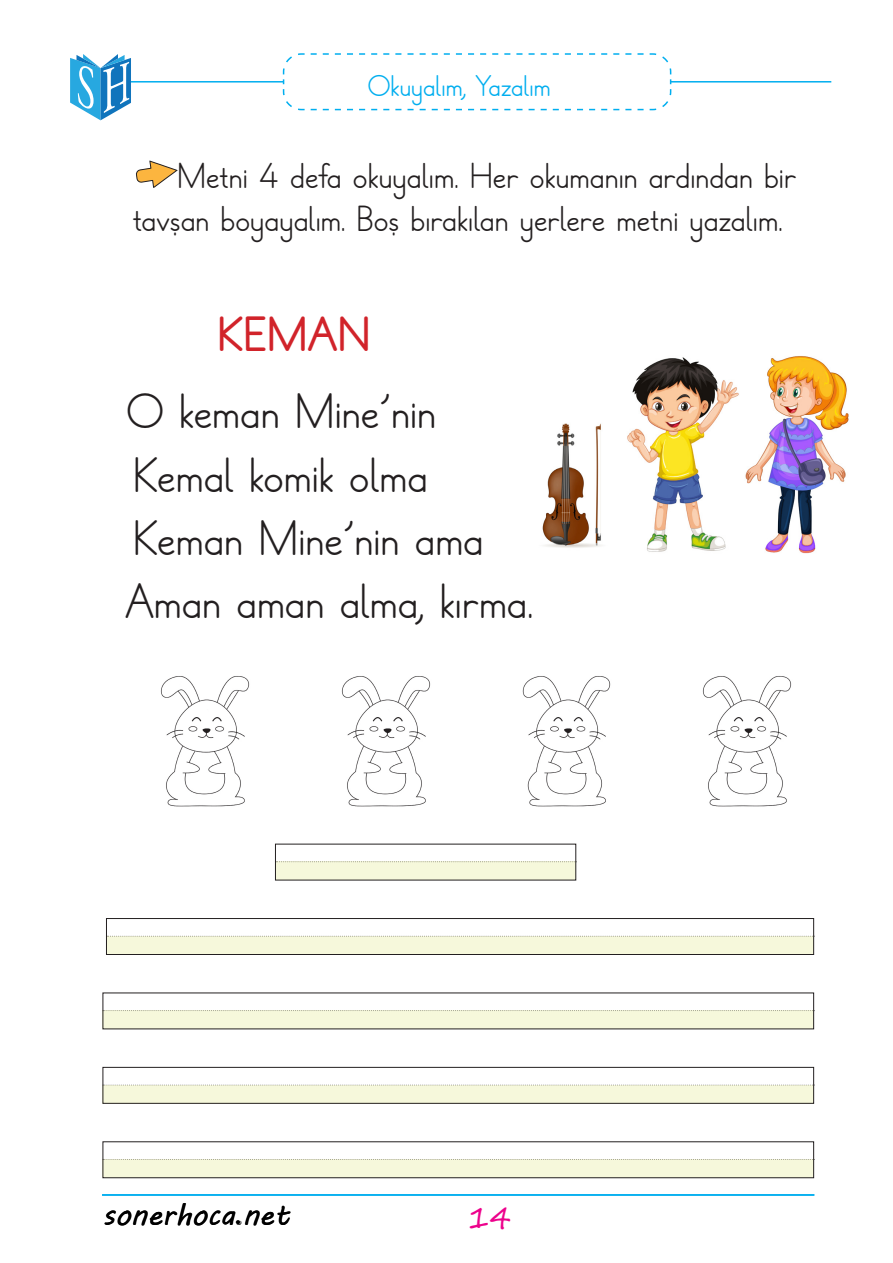
<style>
.page{position:relative;width:893px;height:1263px;background:#fff}
.page>*{position:absolute;margin:0;border:0;box-sizing:border-box;transform-origin:0 0}
.t1{font:49.5px "Temel Yazi";color:#231f20}
.t2{font:700 49.5px "Temel Yazi";color:#d1232a}
.t3{font:36px/43.2px "Temel Yazi";color:#231f20}
.t4{font:30px "Temel Yazi";color:#00aeef}
.t5{font:30px "MV Boli";color:#000}
.t6{font:30px "Segoe Print";color:#ed028c}
.s1{font-family:"Algerian"}
</style>
<div class="page">
<div style="left:103px;top:1159px;width:711px;height:19px;background:#f6f8db"></div>
<div style="left:103px;top:1141px;width:711px;height:37px;border:1px solid #231f20"></div>
<svg style="left:103px;top:1159px;width:712px;height:1px"></svg>
<div style="left:103px;top:1085px;width:711px;height:18px;background:#f6f8db"></div>
<div style="left:103px;top:1067px;width:711px;height:36px;border:1px solid #231f20"></div>
<svg style="left:103px;top:1085px;width:712px;height:1px"></svg>
<div style="left:103px;top:1010px;width:711px;height:19px;background:#f6f8db"></div>
<svg style="left:103px;top:1010px;width:712px;height:1px"></svg>
<div style="left:106px;top:936px;width:708px;height:18px;background:#f6f8db"></div>
<div style="left:106px;top:918px;width:708px;height:37px;border:1px solid #231f20"></div>
<svg style="left:106px;top:936px;width:709px;height:1px"></svg>
<div style="left:275px;top:862px;width:301px;height:18px;background:#f6f8db"></div>
<svg style="left:276px;top:861px;width:301px;height:1px"></svg>
<hr style="left:102px;top:1194px;width:712px;height:2px;background:#00aeef">
<hr style="left:119px;top:81px;width:712px;height:2px;background:#00aeef">
<svg style="left:282px;top:53px;width:390px;height:58px"></svg>
<svg style="left:70px;top:54px;width:61px;height:66px"></svg>
<svg style="left:136px;top:161px;width:42px;height:27px"></svg>
<img style="left:160px;top:676px;width:90px;height:131px">
<img style="left:341px;top:676px;width:90px;height:131px">
<img style="left:522px;top:676px;width:89px;height:131px">
<img style="left:702px;top:676px;width:90px;height:131px">
<img style="left:542px;top:423px;width:60px;height:125px">
<img style="left:627px;top:356px;width:222px;height:198px">
<p class="t4" style="left:368px;top:69px;width:184px">Okuyalım, Yazalım</p>
<p class="t3" style="left:133px;top:156px;width:665px;text-indent:44px">Metni 4 defa okuyalım. Her okumanın ardından bir tavşan boyayalım. Boş bırakılan yerlere metni yazalım.</p>
<p class="t2" style="left:217px;top:306px;width:155px">KEMAN</p>
<p class="t1" style="left:126px;top:384px;width:311px">O keman Mine’nin</p>
<p class="t1" style="left:133px;top:447px;width:296px">Kemal komik olma</p>
<p class="t1" style="left:133px;top:511px;width:352px">Keman Mine’nin ama</p>
<p class="t1" style="left:125px;top:574px;width:409px">Aman aman alma, kırma.</p>
<p class="t5" style="left:103px;top:1194px;width:189px">sonerhoca<span class="s1">.</span>net</p>
<p class="t6" style="left:468px;top:1190px;width:45px">14</p>
</div>
